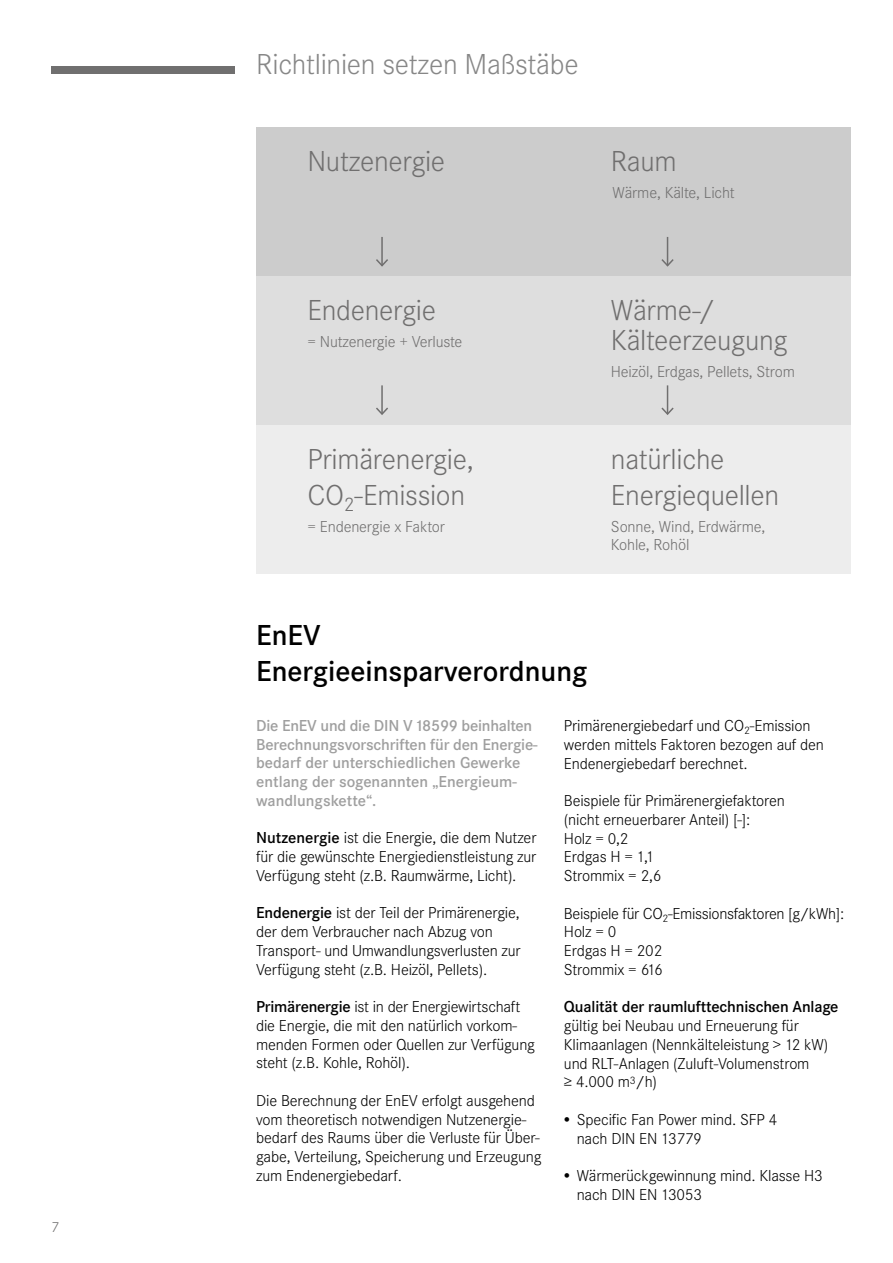
<style>
.page{position:relative;width:893px;height:1263px;background:#fff}
.page>*{position:absolute;margin:0;border:0;box-sizing:border-box;transform-origin:0 0}
.t1{font:300 30px/36px "Corporate S";letter-spacing:-.01em;color:#706f6f}
.t2{font:600 30px/36px "Corporate S";color:#000}
.t3{font:300 30px "Corporate S";letter-spacing:-.01em;color:#878787}
.t4{font:300 16.5px/18.8px "Corporate S";letter-spacing:-.01em;color:#000}
.t5{font:600 16.5px/18.8px "Corporate S";letter-spacing:-.01em;color:#9f9f9f}
.t6{font:300 16.5px/18px "Corporate S";letter-spacing:-.01em;color:#706f6f}
.t7{font:600 16.5px "Corporate S";letter-spacing:-.01em;color:#000}
.t8{font:300 15px "Corporate S";color:#706f6f}
.s1{font-weight:600}
</style>
<div class="page">
<div style="left:256px;top:128px;width:594px;height:148px;background:#ccc"></div>
<div style="left:256px;top:276px;width:594px;height:149px;background:#dedede"></div>
<div style="left:256px;top:425px;width:594px;height:149px;background:#ededed"></div>
<hr style="left:381px;top:237px;width:2px;height:29px;background:#706f6f">
<svg style="left:376px;top:257px;width:12px;height:10px"></svg>
<hr style="left:381px;top:385px;width:2px;height:29px;background:#706f6f">
<svg style="left:376px;top:406px;width:12px;height:9px"></svg>
<svg style="left:661px;top:237px;width:13px;height:30px"></svg>
<svg style="left:661px;top:385px;width:13px;height:30px"></svg>
<div style="left:51px;top:66px;width:184px;height:8px;background:#706f6f"></div>
<p class="t8" style="left:51px;top:1218px;width:9px">7</p>
<h1 class="t3" style="left:256px;top:47px;width:324px">Richtlinien setzen Maßstäbe</h1>
<h1 class="t1" style="left:307px;top:144px;width:139px">Nutzenergie</h1>
<h1 class="t1" style="left:611px;top:144px;width:67px">Raum</h1>
<p class="t6" style="left:613px;top:184px;width:124px">Wärme, Kälte, Licht</p>
<h1 class="t1" style="left:307px;top:293px;width:130px">Endenergie</h1>
<p class="t6" style="left:307px;top:333px;width:156px">= Nutzenergie + Verluste</p>
<h1 class="t1" style="left:307px;top:442px;width:168px">Primärenergie,<br>CO<sub>2</sub>-Emission</h1>
<p class="t6" style="left:307px;top:518px;width:139px">= Endenergie x Faktor</p>
<h1 class="t1" style="left:611px;top:296px;width:178px;line-height:30px">Wärme-/<br>Kälteerzeugung</h1>
<p class="t6" style="left:611px;top:363px;width:186px">Heizöl, Erdgas, Pellets, Strom</p>
<h1 class="t1" style="left:611px;top:442px;width:170px">natürliche<br>Energiequellen</h1>
<p class="t6" style="left:611px;top:518px;width:156px">Sonne, Wind, Erdwärme,<br>Kohle, Rohöl</p>
<h1 class="t2" style="left:256px;top:618px;width:333px">EnEV<br>Energieeinsparverordnung</h1>
<p class="t5" style="left:256px;top:716px;width:283px">Die EnEV und die DIN V 18599 beinhalten Berechnungsvorschriften für den Energie&shy;bedarf der unterschiedlichen Gewerke entlang der sogenannten „Energieum&shy;wandlungskette“.</p>
<p class="t4" style="left:256px;top:829px;width:282px;text-align:justify"><span class="s1">Nutzenergie</span> ist die Energie, die dem Nutzer für die gewünschte Energiedienstleistung zur Verfügung steht (z.B. Raumwärme, Licht).</p>
<p class="t4" style="left:256px;top:904px;width:266px"><span class="s1">Endenergie</span> ist der Teil der Primärenergie, der dem Verbraucher nach Abzug von Transport- und Umwandlungsverlusten zur Verfügung steht (z.B. Heizöl, Pellets).</p>
<p class="t4" style="left:256px;top:997px;width:280px"><span class="s1">Primärenergie</span> ist in der Energiewirtschaft die Energie, die mit den natürlich vorkom&shy;menden Formen oder Quellen zur Verfügung steht (z.B. Kohle, Rohöl).</p>
<p class="t4" style="left:256px;top:1091px;width:287px">Die Berechnung der EnEV erfolgt ausgehend vom theoretisch notwendigen Nutzenergie&shy;bedarf des Raums über die Verluste für Über&shy;gabe, Verteilung, Speicherung und Erzeugung zum Endenergiebedarf.</p>
<p class="t4" style="left:564px;top:716px;width:261px">Primärenergiebedarf und CO<sub>2</sub>-Emission werden mittels Faktoren bezogen auf den<br>Endenergiebedarf berechnet.</p>
<p class="t4" style="left:564px;top:791px;width:222px">Beispiele für Primärenergiefaktoren (nicht erneuerbarer Anteil) [-]:<br>Holz = 0,2<br>Erdgas H = 1,1<br>Strommix = 2,6</p>
<p class="t4" style="left:564px;top:904px;width:282px">Beispiele für CO<sub>2</sub>-Emissionsfaktoren [g/kWh]:<br>Holz = 0<br>Erdgas H = 202<br>Strommix = 616</p>
<p class="t7" style="left:564px;top:997px;width:276px">Qualität der raumlufttechnischen Anlage</p>
<p class="t4" style="left:564px;top:1016px;width:266px">gültig bei Neubau und Erneuerung für Klimaanlagen (Nennkälteleistung &gt; 12 kW) und RLT-Anlagen (Zuluft-Volumenstrom<br>≥ 4.000 m<sup>3</sup>/h)</p>
<p class="t4" style="left:577px;top:1110px;width:202px;text-indent:-15px">• Specific Fan Power mind. SFP 4 nach DIN EN 13779</p>
<p class="t4" style="left:577px;top:1166px;width:247px;text-indent:-15px">• Wärmerückgewinnung mind. Klasse H3 nach DIN EN 13053</p>
</div>
